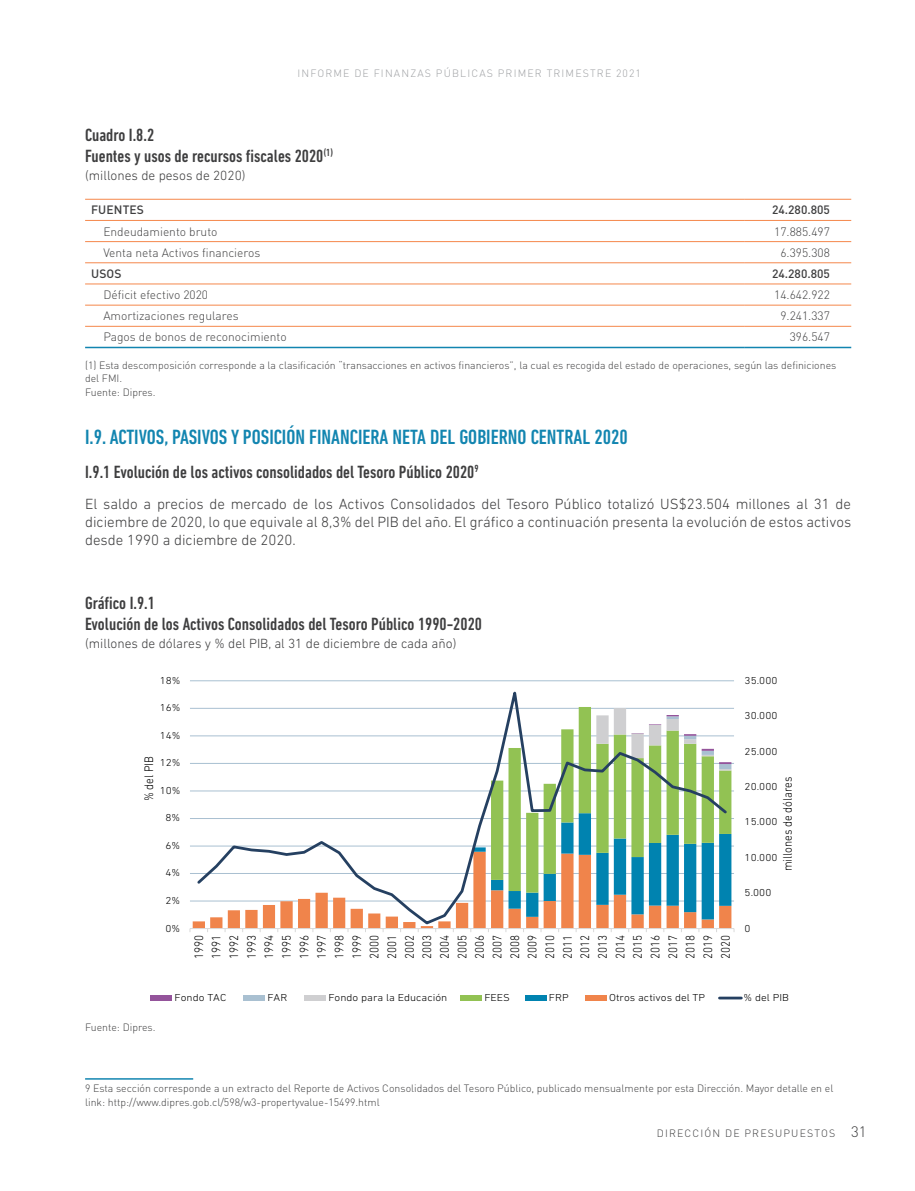
<style>
.page{position:relative;width:915px;height:1191px;background:#fff}
.page>*{position:absolute;margin:0;border:0;box-sizing:border-box;transform-origin:0 0}
.TITULO_SECCION{font:500 condensed 21px "DIN Next LT Pro";color:#1285b0}
.SUB_TITULO{font:500 condensed 18px "DIN Next LT Pro";color:#3e3e3f}
.texto{font:300 15px/18px "DIN Next LT Pro";color:#3e3e3f;text-align:justify}
.t1{font:300 15px "DIN Pro";color:#3e3e3f}
.cifras{font:300 13.5px "DIN Next LT Pro";color:#3e3e3f}
.t2{font:300 12.6px/17.5px "DIN Next LT Pro";letter-spacing:-.005em;color:#000;text-align:justify;scale:.9 1}
.texto_tabla{font:300 12px "DIN Pro";color:#3e3e3f}
.destacado_tabla{font:500 12px "DIN Pro";color:#3e3e3f}
.pie_de_pagina{font:300 10.5px/13.5px "DIN Pro";color:#3e3e3f}
.pie_de_tabla{font:300 10.5px/13.5px "DIN Pro";color:#3e3e3f}
.t3{font:300 10.5px "DIN Pro";letter-spacing:.11em;color:#9d9fa2}
.pie_de_pagina-2{font:300 10.5px "DIN Pro";letter-spacing:.11em;color:#3e3e3f}
.t4{font:300 10.2px "DIN Next LT Pro";color:#000;scale:1.11 1}
</style>
<div class="page">
<hr style="left:85px;top:199px;width:659px;height:1px;background:#f5874b">
<hr style="left:744px;top:199px;width:106px;height:1px;background:#f5874b">
<hr style="left:85px;top:220px;width:659px;height:1px;background:#f5874b">
<hr style="left:744px;top:220px;width:106px;height:1px;background:#f5874b">
<hr style="left:85px;top:241px;width:659px;height:1px;background:#f5874b">
<hr style="left:744px;top:241px;width:106px;height:1px;background:#f5874b">
<hr style="left:85px;top:262px;width:659px;height:1px;background:#f5874b">
<hr style="left:744px;top:262px;width:106px;height:1px;background:#f5874b">
<hr style="left:85px;top:283px;width:659px;height:1px;background:#f5874b">
<hr style="left:744px;top:283px;width:106px;height:1px;background:#f5874b">
<hr style="left:85px;top:305px;width:659px;height:1px;background:#f5874b">
<hr style="left:744px;top:305px;width:106px;height:1px;background:#f5874b">
<hr style="left:85px;top:326px;width:659px;height:1px;background:#f5874b">
<hr style="left:744px;top:326px;width:106px;height:1px;background:#f5874b">
<hr style="left:85px;top:347px;width:659px;height:1px;background:#1285b0">
<hr style="left:744px;top:347px;width:106px;height:1px;background:#1285b0">
<hr style="left:190px;top:790px;width:543px;height:1px;background:#a9c0d1">
<hr style="left:190px;top:763px;width:543px;height:1px;background:#a9c0d1">
<hr style="left:190px;top:735px;width:543px;height:1px;background:#a9c0d1">
<hr style="left:190px;top:708px;width:543px;height:1px;background:#a9c0d1">
<hr style="left:190px;top:680px;width:543px;height:1px;background:#a9c0d1">
<svg style="left:189px;top:813px;width:545px;height:119px"></svg>
<svg style="left:195px;top:680px;width:534px;height:246px"></svg>
<div style="left:150px;top:995px;width:22px;height:5px;background:#94549b"></div>
<div style="left:243px;top:995px;width:22px;height:5px;background:#a9c0d1"></div>
<div style="left:304px;top:995px;width:22px;height:5px;background:#cfcfd1"></div>
<div style="left:460px;top:995px;width:22px;height:5px;background:#92c253"></div>
<div style="left:524px;top:995px;width:22px;height:5px;background:#0083b0"></div>
<div style="left:584px;top:995px;width:22px;height:5px;background:#f0844b"></div>
<hr style="left:719px;top:996px;width:22px;height:3px;background:#254061">
<hr style="left:85px;top:1078px;width:108px;height:1px;background:#1285b0">
<p class="t3" style="left:297px;top:66px;width:345px">INFORME DE FINANZAS PÚBLICAS PRIMER TRIMESTRE 2021</p>
<p class="SUB_TITULO" style="left:85px;top:125px;width:70px">Cuadro I.8.2</p>
<p class="SUB_TITULO" style="left:85px;top:146px;width:249px">Fuentes y usos de recursos fiscales 2020<sup>(1)</sup></p>
<p class="cifras" style="left:85px;top:168px;width:162px">(millones de pesos de 2020)</p>
<p class="destacado_tabla" style="left:91px;top:202px;width:54px">FUENTES</p>
<p class="destacado_tabla" style="left:771px;top:202px;width:59px">24.280.805</p>
<p class="texto_tabla" style="left:103px;top:223px;width:116px">Endeudamiento bruto</p>
<p class="texto_tabla" style="left:774px;top:223px;width:57px">17.885.497</p>
<p class="texto_tabla" style="left:103px;top:244px;width:158px">Venta neta Activos financieros</p>
<p class="texto_tabla" style="left:780px;top:244px;width:51px">6.395.308</p>
<p class="destacado_tabla" style="left:91px;top:265px;width:32px">USOS</p>
<p class="destacado_tabla" style="left:771px;top:265px;width:59px">24.280.805</p>
<p class="texto_tabla" style="left:103px;top:287px;width:106px">Déficit efectivo 2020</p>
<p class="texto_tabla" style="left:774px;top:287px;width:57px">14.642.922</p>
<p class="texto_tabla" style="left:103px;top:308px;width:137px">Amortizaciones regulares</p>
<p class="texto_tabla" style="left:780px;top:308px;width:51px">9.241.337</p>
<p class="texto_tabla" style="left:103px;top:329px;width:185px">Pagos de bonos de reconocimiento</p>
<p class="texto_tabla" style="left:789px;top:329px;width:42px">396.547</p>
<p class="pie_de_tabla" style="left:85px;top:357px;width:752px">(1) Esta descomposición corresponde a la clasificación “transacciones en activos financieros”, la cual es recogida del estado de operaciones, según las definiciones del FMI.</p>
<p class="pie_de_tabla" style="left:85px;top:384px;width:72px">Fuente: Dipres.</p>
<p class="TITULO_SECCION" style="left:85px;top:425px;width:544px">I.9. ACTIVOS, PASIVOS Y POSICIÓN FINANCIERA NETA DEL GOBIERNO CENTRAL 2020</p>
<p class="SUB_TITULO" style="left:85px;top:462px;width:395px">I.9.1 Evolución de los activos consolidados del Tesoro Público 2020<sup>9</sup></p>
<p class="texto" style="left:85px;top:494px;width:767px">El saldo a precios de mercado de los Activos Consolidados del Tesoro Público totalizó US$23.504 millones al 31 de diciembre de 2020, lo que equivale al 8,3% del PIB del año. El gráfico a continuación presenta la evolución de estos activos desde 1990 a diciembre de 2020.</p>
<p class="SUB_TITULO" style="left:85px;top:593px;width:71px">Gráfico I.9.1</p>
<p class="SUB_TITULO" style="left:85px;top:614px;width:398px">Evolución de los Activos Consolidados del Tesoro Público 1990-2020</p>
<p class="cifras" style="left:85px;top:636px;width:372px">(millones de dólares y % del PIB, al 31 de diciembre de cada año)</p>
<p class="t4" style="left:160px;top:674px;width:20px">18%</p>
<p class="t4" style="left:160px;top:702px;width:20px">16%</p>
<p class="t4" style="left:160px;top:729px;width:20px">14%</p>
<p class="t2" style="left:140px;top:801px;width:52px;rotate:-90deg">% del PIB</p>
<p class="t4" style="left:160px;top:757px;width:20px">12%</p>
<p class="t4" style="left:160px;top:784px;width:20px">10%</p>
<p class="t4" style="left:165px;top:812px;width:15px">8%</p>
<p class="t4" style="left:165px;top:839px;width:15px">6%</p>
<p class="t4" style="left:165px;top:867px;width:15px">4%</p>
<p class="t4" style="left:165px;top:894px;width:15px">2%</p>
<p class="t4" style="left:165px;top:922px;width:15px">0%</p>
<p class="t2" style="left:190px;top:958px;width:28px;rotate:-90deg">1990<br>1991<br>1992<br>1993<br>1994<br>1995<br>1996<br>1997<br>1998<br>1999<br>2000<br>2001<br>2002<br>2003<br>2004<br>2005<br>2006<br>2007<br>2008<br>2009<br>2010<br>2011<br>2012<br>2013<br>2014<br>2015<br>2016<br>2017<br>2018<br>2019<br>2020</p>
<p class="t4" style="left:744px;top:674px;width:31px">35.000</p>
<p class="t4" style="left:744px;top:710px;width:31px">30.000</p>
<p class="t4" style="left:744px;top:745px;width:31px">25.000</p>
<p class="t2" style="left:778px;top:871px;width:107px;rotate:-90deg">millones de dólares</p>
<p class="t4" style="left:744px;top:780px;width:31px">20.000</p>
<p class="t4" style="left:744px;top:816px;width:31px">15.000</p>
<p class="t4" style="left:744px;top:851px;width:31px">10.000</p>
<p class="t4" style="left:744px;top:886px;width:26px">5.000</p>
<p class="t4" style="left:744px;top:922px;width:7px">0</p>
<p class="pie_de_tabla" style="left:85px;top:1020px;width:72px">Fuente: Dipres.</p>
<p class="t4" style="left:174px;top:991px;width:48px">Fondo TAC</p>
<p class="t4" style="left:267px;top:991px;width:20px">FAR</p>
<p class="t4" style="left:328px;top:991px;width:109px">Fondo para la Educación</p>
<p class="t4" style="left:484px;top:991px;width:25px">FEES</p>
<p class="t4" style="left:548px;top:991px;width:19px">FRP</p>
<p class="t4" style="left:609px;top:991px;width:88px">Otros activos del TP</p>
<p class="t4" style="left:743px;top:991px;width:42px">% del PIB</p>
<p class="pie_de_pagina" style="left:85px;top:1081px;width:749px">9 Esta sección corresponde a un extracto del Reporte de Activos Consolidados del Tesoro Público, publicado mensualmente por esta Dirección. Mayor detalle en el link: http://www.dipres.gob.cl/598/w3-propertyvalue-15499.html</p>
<p class="pie_de_pagina-2" style="left:656px;top:1125px;width:180px">DIRECCIÓN DE PRESUPUESTOS</p>
<p class="t1" style="left:850px;top:1121px;width:17px">31</p>
</div>
